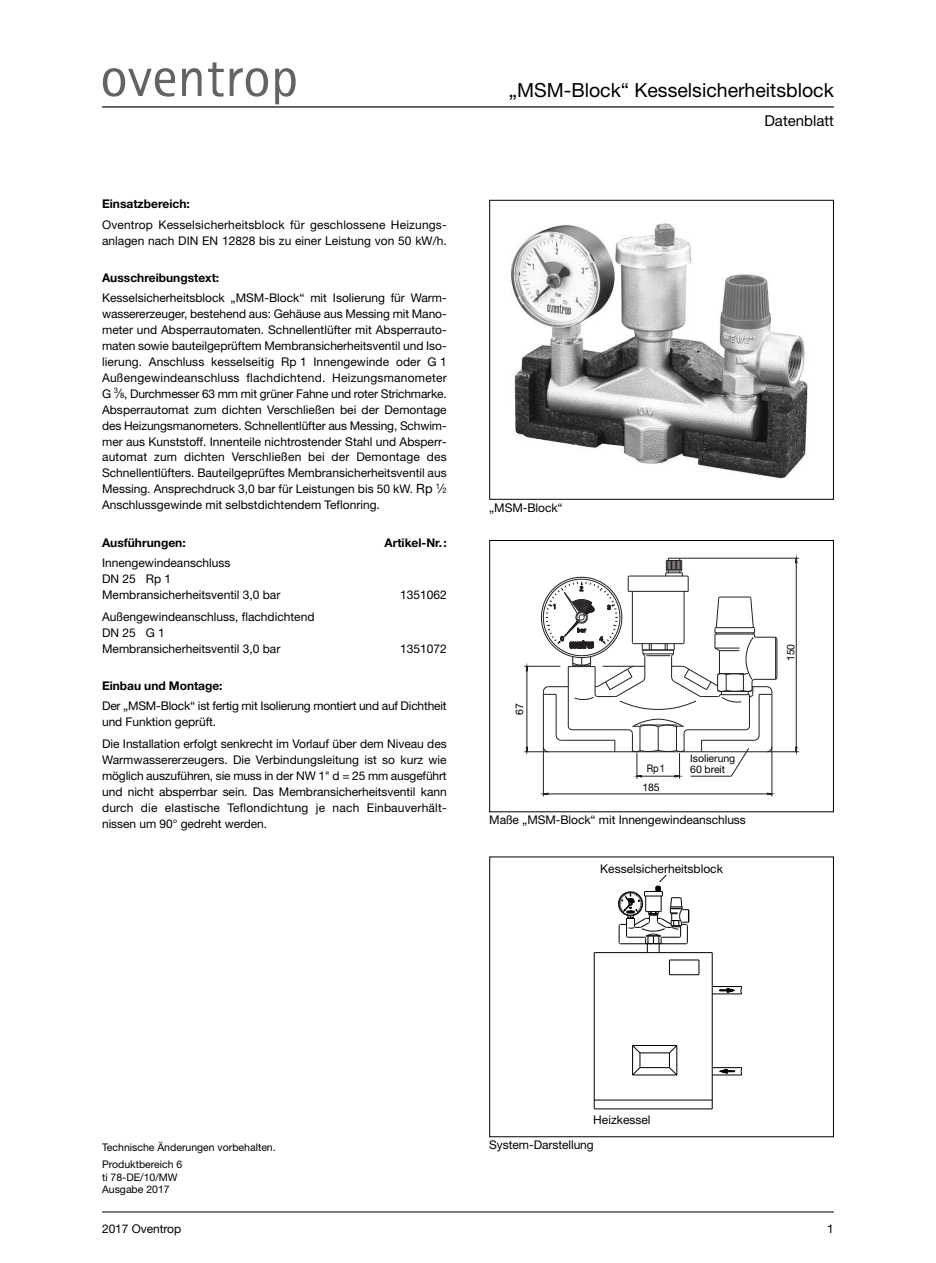
<style>
.page{position:relative;width:936px;height:1263px;background:#fff}
.page>*{position:absolute;margin:0;border:0;box-sizing:border-box;transform-origin:0 0}
.t1{font:19.5px "Helvetica Neue";color:#000}
.t2{font:15px "Helvetica Neue";color:#000}
.t3{font:12px/15.9px "Helvetica Neue";color:#000}
.t4{font:700 12px "Helvetica Neue";color:#000}
.t5{font:10.5px/16.8px "Helvetica Neue";color:#000}
.t6{font:10.5px "Helvetica Neue";color:#000;scale:.9 1}
.s1{font-size:12.75px}
.s2{font-size:7.65px}
</style>
<div class="page">
<hr style="left:102px;top:1211px;width:731px;height:1px;background:#000">
<img style="left:511px;top:223px;width:297px;height:256px">
<div style="left:489px;top:200px;width:344px;height:300px;border:1px solid #000"></div>
<hr style="left:749px;top:695px;width:1px;height:31px;background:#231f20">
<hr style="left:572px;top:729px;width:56px;height:1px;background:#231f20">
<hr style="left:687px;top:729px;width:58px;height:1px;background:#231f20">
<hr style="left:568px;top:695px;width:1px;height:31px;background:#231f20">
<hr style="left:561px;top:740px;width:53px;height:1px;background:#231f20">
<hr style="left:548px;top:751px;width:218px;height:1px;background:#231f20">
<hr style="left:556px;top:694px;width:1px;height:41px;background:#231f20">
<hr style="left:543px;top:692px;width:1px;height:55px;background:#231f20">
<hr style="left:701px;top:740px;width:53px;height:1px;background:#231f20">
<hr style="left:771px;top:692px;width:1px;height:55px;background:#231f20">
<hr style="left:758px;top:694px;width:1px;height:41px;background:#231f20">
<svg style="left:555px;top:725px;width:17px;height:16px"></svg>
<svg style="left:745px;top:725px;width:14px;height:16px"></svg>
<svg style="left:541px;top:558px;width:236px;height:152px"></svg>
<hr style="left:690px;top:776px;width:41px;height:1px;background:#231f20">
<svg style="left:730px;top:748px;width:19px;height:29px"></svg>
<hr style="left:543px;top:793px;width:228px;height:1px;background:#231f20">
<hr style="left:543px;top:747px;width:1px;height:49px;background:#231f20">
<hr style="left:771px;top:747px;width:1px;height:49px;background:#231f20">
<svg style="left:628px;top:718px;width:60px;height:61px"></svg>
<hr style="left:795px;top:558px;width:1px;height:194px;background:#231f20">
<hr style="left:766px;top:751px;width:32px;height:1px;background:#231f20">
<hr style="left:679px;top:558px;width:119px;height:1px;background:#231f20">
<hr style="left:526px;top:666px;width:1px;height:86px;background:#231f20">
<hr style="left:602px;top:666px;width:32px;height:1px;background:#231f20">
<hr style="left:524px;top:666px;width:36px;height:1px;background:#231f20">
<svg style="left:524px;top:746px;width:25px;height:6px"></svg>
<div style="left:489px;top:540px;width:344px;height:272px;border:1px solid #000"></div>
<hr style="left:594px;top:1108px;width:118px;height:1px;background:#000">
<hr style="left:711px;top:953px;width:1px;height:156px;background:#000">
<hr style="left:594px;top:953px;width:1px;height:156px;background:#000">
<hr style="left:594px;top:1100px;width:118px;height:1px;background:#000">
<hr style="left:669px;top:974px;width:30px;height:1px;background:#000">
<svg style="left:698px;top:961px;width:1px;height:14px"></svg>
<hr style="left:669px;top:960px;width:30px;height:1px;background:#000">
<svg style="left:669px;top:961px;width:1px;height:14px"></svg>
<svg style="left:712px;top:986px;width:30px;height:9px"></svg>
<svg style="left:712px;top:1067px;width:30px;height:9px"></svg>
<hr style="left:594px;top:952px;width:118px;height:1px;background:#000">
<svg style="left:632px;top:1045px;width:45px;height:31px"></svg>
<svg style="left:618px;top:874px;width:71px;height:79px"></svg>
<hr style="left:102px;top:106px;width:731px;height:2px;background:#000">
<svg style="left:103px;top:62px;width:192px;height:42px"></svg>
<h1 class="t1" style="left:509px;top:83px;width:326px">„MSM-Block“ Kesselsicherheitsblock</h1>
<p class="t4" style="left:102px;top:200px;width:89px">Einsatzbereich:</p>
<p class="t3" style="left:102px;top:218px;width:346px">Oventrop Kesselsicherheitsblock für geschlossene Heizungs&shy;anlagen nach DIN EN 12828 bis zu einer Leistung von 50 kW/h.</p>
<p class="t4" style="left:102px;top:273px;width:119px">Ausschreibungstext:</p>
<p class="t3" style="left:102px;top:291px;width:346px;text-align:justify">Kesselsicherheitsblock „MSM-Block“ mit Isolierung für Warm&shy;wassererzeuger, bestehend aus: Gehäuse aus Messing mit Mano&shy;meter und Absperrautomaten. Schnellentlüfter mit Absperrauto&shy;maten sowie bauteilgeprüftem Membransicherheitsventil und Iso&shy;lierung. Anschluss kesselseitig Rp 1 Innengewinde oder G 1<br>Außengewindeanschluss flachdichtend. Heizungsmanometer G <sup>3</sup><span class="s1">⁄</span><span class="s2">8</span>, Durchmesser 63 mm mit grüner Fahne und roter Strichmarke.<br>Absperrautomat zum dichten Verschließen bei der Demontage des Heizungsmanometers. Schnellentlüfter aus Messing, Schwim&shy;mer aus Kunststoff. Innenteile nichtrostender Stahl und Absperr&shy;automat zum dichten Verschließen bei der Demontage des Schnellentlüfters. Bauteilgeprüftes Membransicherheitsventil aus Messing. Ansprechdruck 3,0 bar für Leistungen bis 50 kW. <span class="s1">Rp</span> <sup>1</sup><span class="s1">⁄</span><span class="s2">2<br></span>Anschlussgewinde mit selbstdichtendem Teflonring.</p>
<p class="t4" style="left:102px;top:538px;width:85px">Ausführungen:</p>
<p class="t4" style="left:384px;top:538px;width:64px">Artikel-Nr.:</p>
<p class="t3" style="left:102px;top:556px;width:180px">Innengewindeanschluss<br>DN 25 Rp 1<br>Membransicherheitsventil 3,0 bar</p>
<p class="t3" style="left:400px;top:587px;width:48px">1351062</p>
<p class="t3" style="left:102px;top:610px;width:214px">Außengewindeanschluss, flachdichtend<br>DN25 G1<br>Membransicherheitsventil 3,0 bar</p>
<p class="t3" style="left:400px;top:642px;width:48px">1351072</p>
<p class="t4" style="left:102px;top:681px;width:122px">Einbau und Montage:</p>
<p class="t3" style="left:102px;top:699px;width:346px">Der „MSM-Block“ ist fertig mit Isolierung montiert und auf Dichtheit und Funktion geprüft.</p>
<p class="t3" style="left:102px;top:737px;width:346px;text-align:justify">Die Installation erfolgt senkrecht im Vorlauf über dem Niveau des Warmwassererzeugers. Die Verbindungsleitung ist so kurz wie möglich auszuführen, sie muss in der NW 1" d = 25 mm ausgeführt und nicht absperrbar sein. Das Membransicherheitsventil kann durch die elastische Teflondichtung je nach Einbauverhält&shy;nissen um 90° gedreht werden.</p>
<p class="t2" style="left:764px;top:115px;width:71px">Datenblatt</p>
<p class="t3" style="left:489px;top:501px;width:75px">„MSM-Block“</p>
<p class="t5" style="left:512px;top:715px;width:13px;rotate:-90deg">67</p>
<p class="t6" style="left:646px;top:765px;width:22px">Rp1</p>
<p class="t5" style="left:690px;top:754px;width:46px;line-height:10.5px">Isolierung<br>60 breit</p>
<p class="t5" style="left:642px;top:780px;width:19px">185</p>
<p class="t3" style="left:489px;top:813px;width:258px">Maße „MSM-Block“ mit Innengewindeanschluss</p>
<p class="t3" style="left:600px;top:862px;width:124px">Kesselsicherheitsblock</p>
<p class="t5" style="left:783px;top:661px;width:19px;rotate:-90deg">150</p>
<p class="t5" style="left:102px;top:1140px;width:175px">Technische Änderungen vorbehalten.<br>Produktbereich 6</p>
<p class="t5" style="left:102px;top:1172px;width:77px;line-height:12.6px">ti 78-DE/10/MW<br>Ausgabe 2017</p>
<p class="t3" style="left:593px;top:1113px;width:59px">Heizkessel</p>
<p class="t3" style="left:489px;top:1138px;width:106px">System-Darstellung</p>
<p class="t3" style="left:102px;top:1222px;width:81px">2017 Oventrop</p>
<p class="t3" style="left:827px;top:1222px;width:8px">1</p>
</div>
